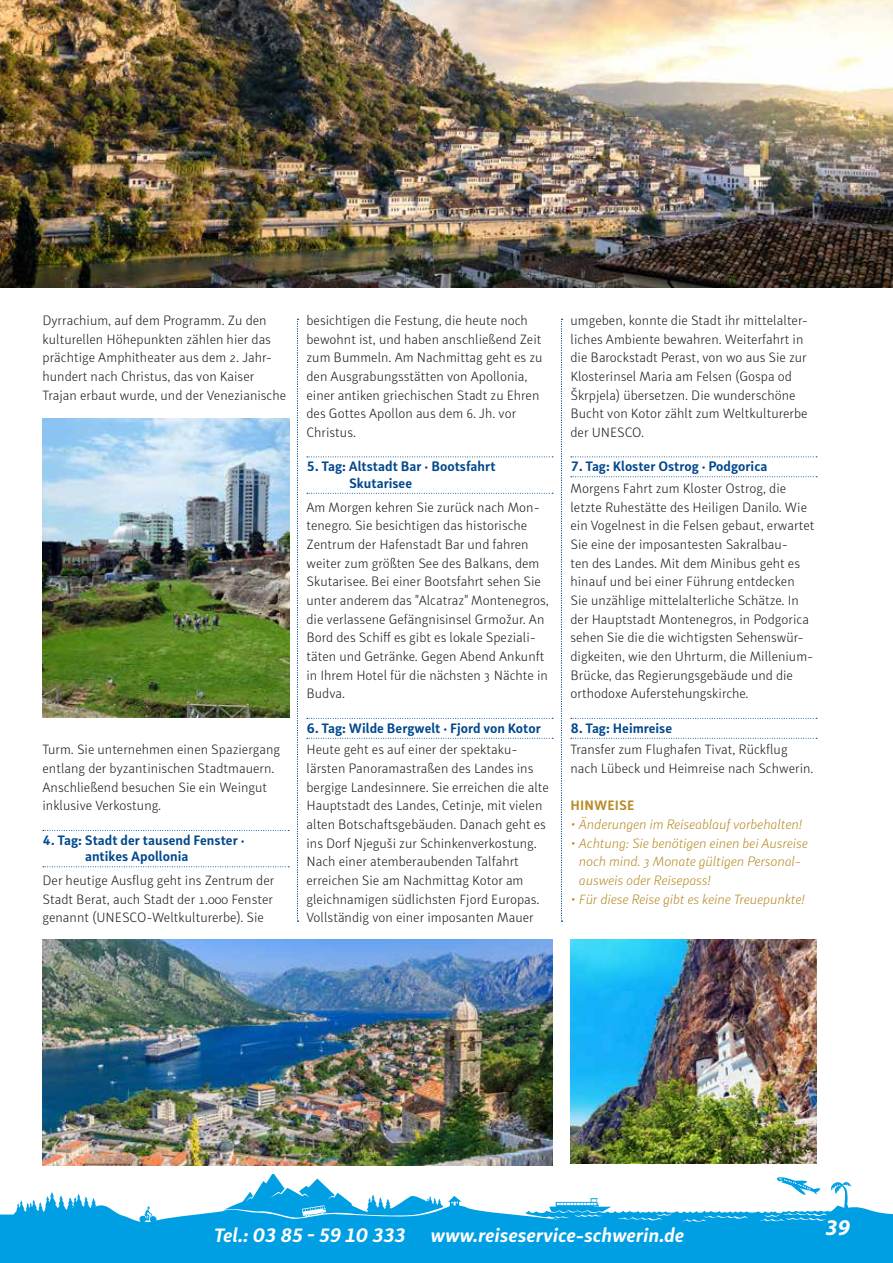
<style>
.page{position:relative;width:893px;height:1263px;background:#fff}
.page>*{position:absolute;margin:0;border:0;box-sizing:border-box;transform-origin:0 0}
.t1{font:italic 700 22.5px "Myriad Pro";color:#fff}
.t2{font:italic 700 19.2px "Submariner R24";color:#fff}
.t3{font:300 13.5px/18.6px "Submariner R24";color:#1d1d1b}
.t4{font:italic 300 13.5px/18.6px "Submariner R24";letter-spacing:-.01em;color:#b88b27}
.t5{font:700 13.5px/16.5px "Submariner R24";color:#00498d}
.t6{font:700 13.5px "Submariner R24";letter-spacing:.01em;color:#b88b27}
</style>
<div class="page">
<div style="left:0;top:1174px;width:893px;height:89px;background:#009fe3"></div>
<img style="left:43px;top:939px;width:509px;height:226px">
<img style="left:570px;top:939px;width:246px;height:224px">
<img style="left:43px;top:418px;width:246px;height:299px">
<img style="left:0;top:0;width:893px;height:287px">
<svg style="left:43px;top:830px;width:246px;height:1px"></svg>
<svg style="left:43px;top:866px;width:246px;height:1px"></svg>
<svg style="left:307px;top:456px;width:246px;height:1px"></svg>
<svg style="left:307px;top:493px;width:246px;height:1px"></svg>
<svg style="left:307px;top:718px;width:246px;height:1px"></svg>
<svg style="left:307px;top:738px;width:246px;height:1px"></svg>
<svg style="left:571px;top:456px;width:246px;height:1px"></svg>
<svg style="left:571px;top:476px;width:246px;height:1px"></svg>
<svg style="left:571px;top:718px;width:246px;height:1px"></svg>
<svg style="left:571px;top:738px;width:246px;height:1px"></svg>
<svg style="left:297px;top:319px;width:1px;height:603px"></svg>
<svg style="left:561px;top:319px;width:1px;height:603px"></svg>
<svg style="left:1px;top:1174px;width:892px;height:48px;fill:#fff"></svg>
<svg style="left:0;top:1174px;width:1px;height:41px"></svg>
<p class="t3" style="left:43px;top:310px;width:245px">Dyrrachium, auf dem Programm. Zu den kulturellen Höhepunkten zählen hier das prächtige Amphitheater aus dem 2. Jahr&shy;hundert nach Christus, das von Kaiser Trajan erbaut wurde, und der Venezianische</p>
<p class="t3" style="left:43px;top:740px;width:239px">Turm. Sie unternehmen einen Spaziergang entlang der byzantinischen Stadtmauern.<br>Anschließend besuchen Sie ein Weingut inklusive Verkostung.</p>
<p class="t5" style="left:85px;top:831px;width:161px;text-indent:-43px">4. Tag: Stadt der tausend Fenster · antikes Apollonia</p>
<p class="t3" style="left:43px;top:871px;width:233px;text-align:justify">Der heutige Ausflug geht ins Zentrum der Stadt Berat, auch Stadt der 1.000 Fenster genannt (UNESCO-Weltkulturerbe). Sie</p>
<p class="t3" style="left:306px;top:310px;width:238px">besichtigen die Festung, die heute noch bewohnt ist, und haben anschließend Zeit zum Bummeln. Am Nachmittag geht es zu den Ausgrabungsstätten von Apollonia, einer antiken griechischen Stadt zu Ehren des Gottes Apollon aus dem 6. Jh. vor Christus.</p>
<p class="t5" style="left:349px;top:458px;width:148px;text-indent:-43px">5. Tag: Altstadt Bar · Bootsfahrt<br>Skutarisee</p>
<p class="t3" style="left:306px;top:497px;width:244px">Am Morgen kehren Sie zurück nach Mon&shy;tenegro. Sie besichtigen das historische Zentrum der Hafenstadt Bar und fahren weiter zum größten See des Balkans, dem Skutarisee. Bei einer Bootsfahrt sehen Sie unter anderem das "Alcatraz" Montenegros, die verlassene Gefängnisinsel Grmožur. An Bord des Schiff es gibt es lokale Speziali&shy;täten und Getränke. Gegen Abend Ankunft in Ihrem Hotel für die nächsten 3 Nächte in Budva.</p>
<p class="t5" style="left:306px;top:719px;width:236px">6. Tag: Wilde Bergwelt · Fjord von Kotor</p>
<p class="t3" style="left:306px;top:740px;width:244px">Heute geht es auf einer der spektaku&shy;lärsten Panoramastraßen des Landes ins bergige Landesinnere. Sie erreichen die alte Hauptstadt des Landes, Cetinje, mit vielen alten Botschaftsgebäuden. Danach geht es ins Dorf Njeguši zur Schinkenverkostung.<br>Nach einer atemberaubenden Talfahrt erreichen Sie am Nachmittag Kotor am gleichnamigen südlichsten Fjord Europas.<br>Vollständig von einer imposanten Mauer</p>
<p class="t3" style="left:570px;top:310px;width:239px">umgeben, konnte die Stadt ihr mittelalter&shy;liches Ambiente bewahren. Weiterfahrt in die Barockstadt Perast, von wo aus Sie zur Klosterinsel Maria am Felsen (Gospa od Škrpjela) übersetzen. Die wunderschöne Bucht von Kotor zählt zum Weltkulturerbe der UNESCO.</p>
<p class="t5" style="left:570px;top:458px;width:198px">7. Tag: Kloster Ostrog · Podgorica</p>
<p class="t3" style="left:570px;top:478px;width:246px">Morgens Fahrt zum Kloster Ostrog, die letzte Ruhestätte des Heiligen Danilo. Wie ein Vogelnest in die Felsen gebaut, erwartet Sie eine der imposantesten Sakralbau-<br>ten des Landes. Mit dem Minibus geht es hinauf und bei einer Führung entdecken Sie unzählige mittelalterliche Schätze. In der Hauptstadt Montenegros, in Podgorica sehen Sie die die wichtigsten Sehenswür&shy;digkeiten, wie den Uhrturm, die Millenium-Brücke, das Regierungsgebäude und die orthodoxe Auferstehungskirche.</p>
<p class="t5" style="left:570px;top:719px;width:103px">8. Tag: Heimreise</p>
<p class="t3" style="left:570px;top:740px;width:245px">Transfer zum Flughafen Tivat, Rückflug nach Lübeck und Heimreise nach Schwerin.</p>
<p class="t6" style="left:570px;top:796px;width:65px">HINWEISE</p>
<p class="t4" style="left:570px;top:814px;width:233px">• Änderungen im Reiseablauf vorbehalten!</p>
<p class="t4" style="left:579px;top:833px;width:230px;text-indent:-9px">• Achtung: Sie benötigen einen bei Ausreise noch mind. 3 Monate gültigen Personal&shy;ausweis oder Reisepass!</p>
<p class="t4" style="left:570px;top:889px;width:236px">• Für diese Reise gibt es keine Treuepunkte!</p>
<h2 class="t2" style="left:214px;top:1222px;width:193px">Tel.: 03 85 - 59 10 333</h2>
<h2 class="t2" style="left:430px;top:1222px;width:255px">www.reiseservice-schwerin.de</h2>
<h1 class="t1" style="left:825px;top:1213px;width:26px">39</h1>
</div>
